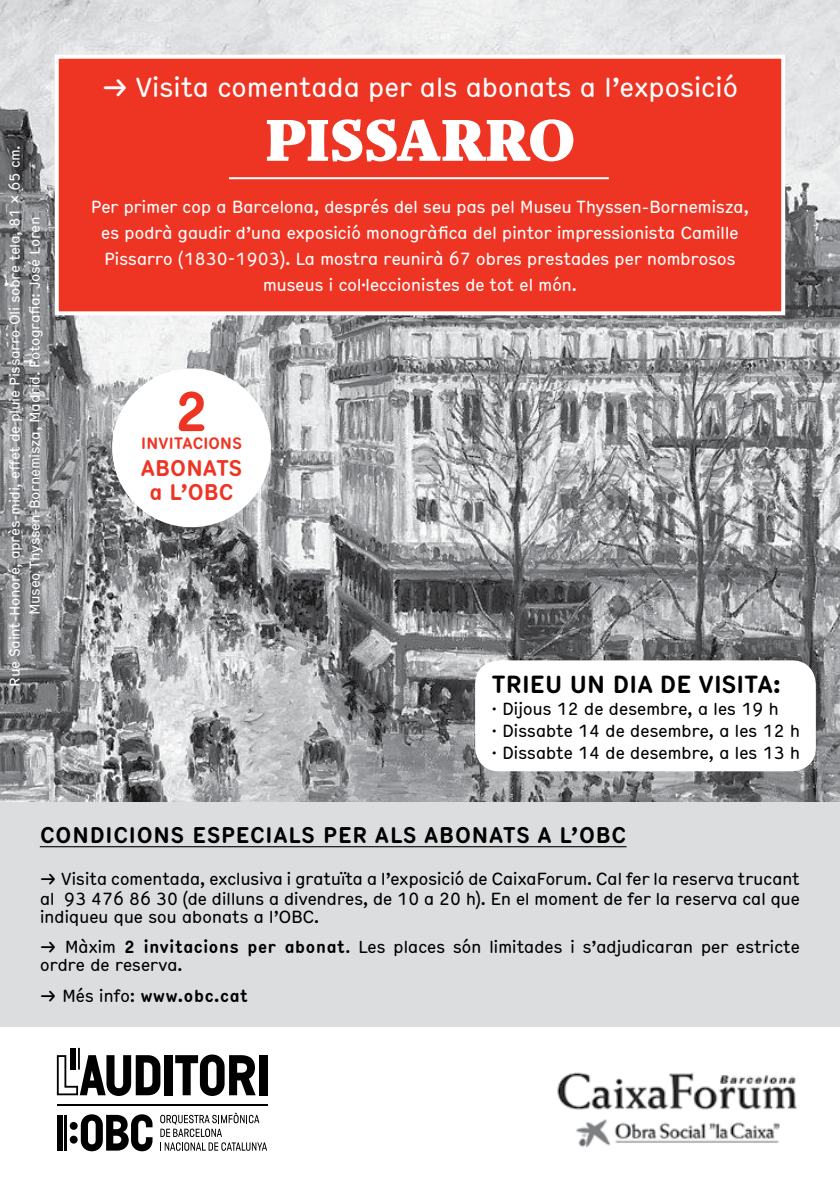
<style>
.page{position:relative;width:840px;height:1191px;background:#fff}
.page>*{position:absolute;margin:0;border:0;box-sizing:border-box;transform-origin:0 0}
.t1{font:900 60px "Mafra";letter-spacing:.01em;color:#fff}
.t2{font:700 condensed 54px "Hermes";color:#ee3524}
.t3{font:condensed 26.8px "Hermes";letter-spacing:-.025em;color:#fff}
.t4{font:700 condensed 24px "Hermes";letter-spacing:-.02em;color:#000}
.t5{font:700 condensed 22px "Hermes";letter-spacing:.01em;color:#000}
.t6{font:700 condensed 22px/24px "Hermes";color:#ee3524;text-align:center}
.t7{font:condensed 17px/22px "Hermes";letter-spacing:-.03em;color:#000}
.t8{font:condensed 17px/26px "Hermes";letter-spacing:-.03em;color:#fff;text-align:center}
.t9{font:700 condensed 17px "Hermes";color:#000}
.t10{font:700 condensed 16px "Hermes";color:#ee3524}
.t11{font:condensed 14px/20px "Hermes";letter-spacing:-.03em;color:#fff;text-align:center}
.s1{font-weight:700}
.s2{font-weight:400}
</style>
<div class="page">
<img style="left:0;top:0;width:839px;height:802px">
<div style="left:475px;top:660px;width:340px;height:111px;background:#fff;border-radius:24px"></div>
<svg style="left:70px;top:1114px;width:82px;height:37px"></svg>
<div style="left:57px;top:1114px;width:6px;height:36px;background:#000"></div>
<hr style="left:65px;top:1114px;width:2px;height:36px;background:#000">
<svg style="left:160px;top:1112px;width:107px;height:38px"></svg>
<hr style="left:78px;top:1048px;width:2px;height:21px;background:#000">
<div style="left:70px;top:1047px;width:6px;height:22px;background:#000"></div>
<svg style="left:57px;top:1055px;width:103px;height:41px"></svg>
<div style="left:165px;top:1055px;width:8px;height:40px;background:#000"></div>
<svg style="left:175px;top:1054px;width:80px;height:42px"></svg>
<div style="left:259px;top:1055px;width:8px;height:40px;background:#000"></div>
<hr style="left:57px;top:1104px;width:210px;height:1px;background:#000">
<div style="left:0;top:802px;width:839px;height:225px;background:#dcddde"></div>
<hr style="left:40px;top:846px;width:586px;height:1px;background:#000">
<div style="left:112px;top:368px;width:159px;height:159px;background:#fff;border-radius:50%"></div>
<div style="left:57px;top:57px;width:725px;height:256px;background:#ee3524"></div>
<div style="left:55px;top:55px;width:729px;height:260px;border:4px solid #fff"></div>
<hr style="left:229px;top:177px;width:379px;height:2px;background:#fff">
<img style="left:557px;top:1072px;width:240px;height:76px">
<p class="t11" style="left:4px;top:686px;width:543px;rotate:-90deg">Rue Saint-Honoré, après-midi, effet de pluie Pissarro Oli sobre tela, 81 x 65 cm.<br>Museo Thyssen-Bornemisza, Madrid. Fotografia: José Loren</p>
<h3 class="t3" style="left:102px;top:67px;width:637px"><span class="s1">→</span> Visita comentada per als abonats a l’exposició</h3>
<h1 class="t1" style="left:265px;top:104px;width:310px">PISSARRO</h1>
<p class="t8" style="left:91px;top:192px;width:659px">Per primer cop a Barcelona, després del seu pas pel Museu Thyssen-Bornemisza, es podrà gaudir d’una exposició monogràfica del pintor impressionista Camille Pissarro (1830-1903). La mostra reunirà 67 obres prestades per nombrosos museus i col·leccionistes de tot el món.</p>
<h2 class="t2" style="left:173px;top:370px;width:38px">2</h2>
<p class="t6" style="left:140px;top:454px;width:103px">ABONATS<br>A L’OBC</p>
<p class="t10" style="left:141px;top:431px;width:103px">INVITACIONS</p>
<h3 class="t4" style="left:491px;top:665px;width:291px">TRIEU UN DIA DE VISITA:</h3>
<p class="t7" style="left:491px;top:696px;width:310px">· Dijous 12 de desembre, a les 19 h<br>· Dissabte 14 de desembre, a les 12 h · Dissabte 14 de desembre, a les 13 h</p>
<p class="t5" style="left:40px;top:818px;width:588px">CONDICIONS ESPECIALS PER ALS ABONATS A L’OBC</p>
<p class="t7" style="left:40px;top:868px;width:761px;line-height:20px"><span class="s1">→</span> Visita comentada, exclusiva i gratuïta a l’exposició de CaixaForum. Cal fer la reserva trucant al 93 476 86 30 (de dilluns a divendres, de 10 a 20 h). En el moment de fer la reserva cal que</p>
<p class="t7" style="left:40px;top:905px;width:281px">indiqueu que sou abonats a l’OBC.</p>
<p class="t7" style="left:40px;top:937px;width:761px;line-height:18px"><span class="s1">→</span> Màxim <span class="s1">2 INVITACIONS PER ABONAT</span>. Les places són limitades i s’adjudicaran per estricte ordre de reserva.</p>
<p class="t9" style="left:40px;top:982px;width:210px">→ <span class="s2">Més info:</span> WWW.OBC.CAT</p>
</div>
